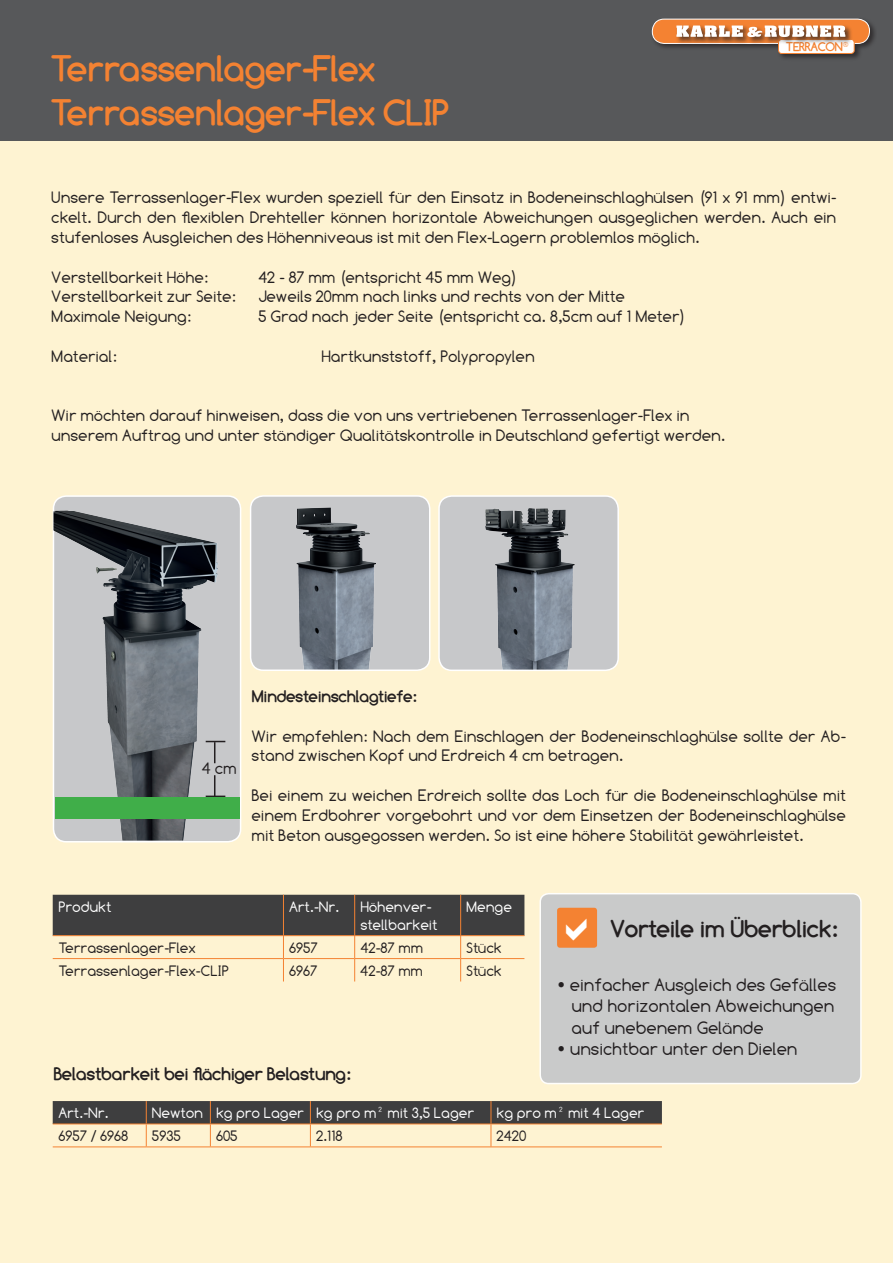
<style>
.page{position:relative;width:893px;height:1263px;background:#fef3d2}
.page>*{position:absolute;margin:0;border:0;box-sizing:border-box;transform-origin:0 0}
.t1{font:700 36px/43.2px "Comfortaa";color:#f48232}
.t2{font:700 24px "Comfortaa";color:#231f20}
.t3{font:18px/21.6px "Comfortaa";color:#231f20;text-align:justify}
.t4{font:700 18px "Comfortaa";color:#231f20}
.t5{font:16.5px/19.8px "Comfortaa";color:#231f20;text-align:justify}
.t6{font:700 16.5px "Comfortaa";color:#231f20}
.t7{font:15px "Comfortaa";color:#231f20}
.t8{font:15px/18px "Comfortaa";color:#fff}
.t9{font:700 12.45px "Comfortaa";color:#f48232}
</style>
<div class="page">
<div style="left:0;top:0;width:893px;height:140px;background:#57585a"></div>
<div style="left:650px;top:17px;width:227px;height:45px;background:#231f20;opacity:.75"></div>
<div style="left:652px;top:19px;width:217px;height:24px;background:#f48232;border-radius:12px"></div>
<div style="left:652px;top:19px;width:218px;height:25px;border:1px solid #fff;border-radius:12px"></div>
<div style="left:778px;top:39px;width:76px;height:14px;background:#fff;border-radius:3px"></div>
<div style="left:778px;top:39px;width:77px;height:15px;border:1px solid #f48232;border-radius:3px"></div>
<div style="left:675px;top:24px;width:178px;height:20px;background:#231f20;opacity:.75"></div>
<svg style="left:676px;top:26px;width:169px;height:11px;background:#e3cbbb"></svg>
<img style="left:251px;top:496px;width:179px;height:174px">
<div style="left:250px;top:495px;width:180px;height:176px;border:2px solid #fff;border-radius:13px"></div>
<img style="left:441px;top:498px;width:177px;height:170px">
<div style="left:438px;top:495px;width:181px;height:176px;border:2px solid #fff;border-radius:13px"></div>
<svg style="left:53px;top:895px;width:471px;height:86px"></svg>
<hr style="left:146px;top:1146px;width:64px;height:1px;background:#f48232">
<hr style="left:210px;top:1146px;width:100px;height:1px;background:#f48232">
<hr style="left:310px;top:1146px;width:181px;height:1px;background:#f48232">
<hr style="left:491px;top:1146px;width:171px;height:1px;background:#f48232">
<hr style="left:53px;top:1146px;width:93px;height:1px;background:#f48232">
<svg style="left:53px;top:1101px;width:609px;height:45px"></svg>
<div style="left:540px;top:894px;width:321px;height:189px;background:#c7c8ca;border-radius:9px"></div>
<div style="left:539px;top:893px;width:323px;height:191px;border:2px solid #fff;border-radius:9px"></div>
<div style="left:557px;top:908px;width:40px;height:40px;background:#f48232;border-radius:3px"></div>
<img style="left:53px;top:496px;width:188px;height:344px">
<svg style="left:206px;top:741px;width:19px;height:22px"></svg>
<svg style="left:206px;top:775px;width:19px;height:22px"></svg>
<div style="left:55px;top:798px;width:184px;height:21px;background:#40ae49"></div>
<h1 class="t1" style="left:52px;top:47px;width:399px">Terrassenlager-Flex<br>Terrassenlager-Flex CLIP</h1>
<p class="t9" style="left:786px;top:39px;width:64px">TERRACON<sup>®</sup></p>
<p class="t5" style="left:52px;top:188px;width:786px">Unsere Terrassenlager-Flex wurden speziell für den Einsatz in Bodeneinschlaghülsen (91 x 91 mm) entwi&shy;ckelt. Durch den flexiblen Drehteller können horizontale Abweichungen ausgeglichen werden. Auch ein stufenloses Ausgleichen des Höhenniveaus ist mit den Flex-Lagern problemlos möglich.</p>
<p class="t5" style="left:52px;top:267px;width:158px">Verstellbarkeit Höhe:</p>
<p class="t5" style="left:259px;top:267px;width:261px">42 - 87 mm (entspricht 45 mm Weg)</p>
<p class="t5" style="left:52px;top:287px;width:186px">Verstellbarkeit zur Seite:</p>
<p class="t5" style="left:259px;top:287px;width:368px">Jeweils 20mm nach links und rechts von der Mitte</p>
<p class="t5" style="left:52px;top:307px;width:142px">Maximale Neigung:</p>
<p class="t5" style="left:259px;top:307px;width:429px">5 Grad nach jeder Seite (entspricht ca. 8,5cm auf 1 Meter)</p>
<p class="t5" style="left:52px;top:346px;width:67px">Material:</p>
<p class="t5" style="left:322px;top:346px;width:215px">Hartkunststoff, Polypropylen</p>
<p class="t5" style="left:52px;top:406px;width:675px">Wir möchten darauf hinweisen, dass die von uns vertriebenen Terrassenlager-Flex in unserem Auftrag und unter ständiger Qualitätskontrolle in Deutschland gefertigt werden.</p>
<p class="t5" style="left:202px;top:758px;width:36px">4 cm</p>
<p class="t6" style="left:252px;top:687px;width:167px">Mindesteinschlagtiefe:</p>
<p class="t5" style="left:252px;top:726px;width:596px">Wir empfehlen: Nach dem Einschlagen der Bodeneinschlaghülse sollte der Ab&shy;stand zwischen Kopf und Erdreich 4 cm betragen.</p>
<p class="t5" style="left:252px;top:785px;width:596px">Bei einem zu weichen Erdreich sollte das Loch für die Bodeneinschlaghülse mit einem Erdbohrer vorgebohrt und vor dem Einsetzen der Bodeneinschlaghülse mit Beton ausgegossen werden. So ist eine höhere Stabilität gewährleistet.</p>
<p class="t8" style="left:59px;top:897px;width:54px">Produkt</p>
<p class="t8" style="left:289px;top:897px;width:52px">Art.-Nr.</p>
<p class="t8" style="left:361px;top:897px;width:78px">Höhenver&shy;stellbarkeit</p>
<p class="t8" style="left:467px;top:897px;width:47px">Menge</p>
<p class="t7" style="left:59px;top:939px;width:139px">Terrassenlager-Flex</p>
<p class="t7" style="left:289px;top:939px;width:30px">6957</p>
<p class="t7" style="left:361px;top:939px;width:64px">42-87 mm</p>
<p class="t7" style="left:467px;top:939px;width:37px">Stück</p>
<p class="t7" style="left:59px;top:962px;width:172px">Terrassenlager-Flex-CLIP</p>
<p class="t7" style="left:289px;top:962px;width:30px">6967</p>
<p class="t7" style="left:361px;top:962px;width:64px">42-87 mm</p>
<p class="t7" style="left:467px;top:962px;width:37px">Stück</p>
<p class="t4" style="left:54px;top:1064px;width:298px">Belastbarkeit bei flächiger Belastung:</p>
<h2 class="t2" style="left:611px;top:914px;width:229px">Vorteile im Überblick:</h2>
<p class="t3" style="left:572px;top:973px;width:266px;text-indent:-15px">• einfacher Ausgleich des Gefälles und horizontalen Abweichungen auf unebenem Gelände</p>
<p class="t3" style="left:557px;top:1038px;width:243px">• unsichtbar unter den Dielen</p>
<p class="t8" style="left:59px;top:1104px;width:52px">Art.-Nr.</p>
<p class="t8" style="left:152px;top:1104px;width:324px">Newton kg pro Lager kg pro m² mit 3,5 Lager</p>
<p class="t8" style="left:497px;top:1104px;width:149px">kg pro m² mit 4 Lager</p>
<p class="t7" style="left:59px;top:1127px;width:71px">6957 / 6968</p>
<p class="t7" style="left:152px;top:1127px;width:30px">5935</p>
<p class="t7" style="left:216px;top:1127px;width:23px">605</p>
<p class="t7" style="left:316px;top:1127px;width:28px">2.118</p>
<p class="t7" style="left:497px;top:1127px;width:31px">2420</p>
</div>
